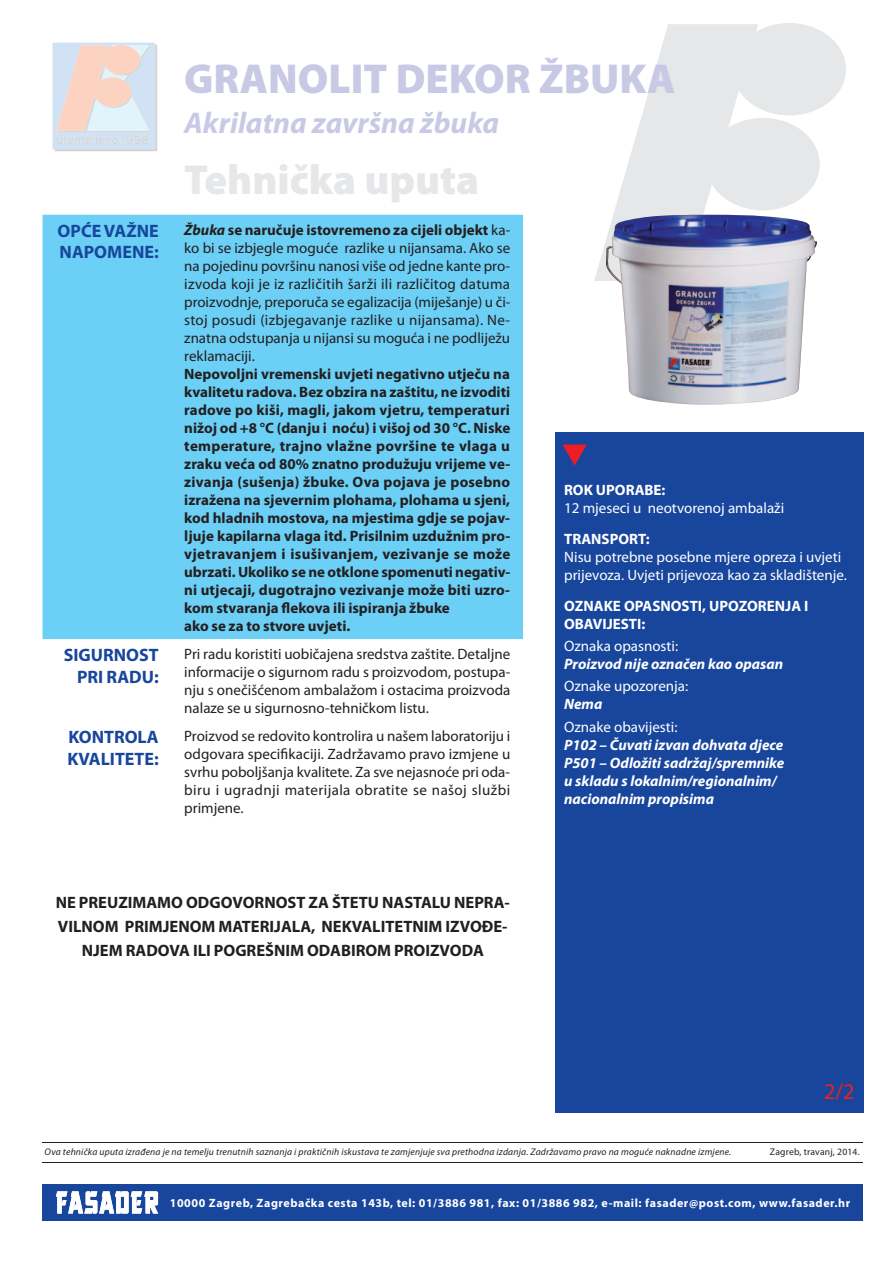
<style>
.page{position:relative;width:893px;height:1263px;background:#fff}
.page>*{position:absolute;margin:0;border:0;box-sizing:border-box;transform-origin:0 0}
.t1{font:900 42px "Myriad Pro";color:#c7c9e5}
.t2{font:900 42px "Myriad Pro";color:#e6e7e9}
.t3{font:italic 700 30px "Myriad Pro";color:#c7c9e5}
.t4{font:22.5px "Myriad Pro";color:#ee1d23}
.t5{font:700 18px/21.6px "Myriad Pro";color:#18469d}
.t6{font:700 16.5px/24px "Myriad Pro";color:#231f20;text-align:center}
.t7{font:15px/18px "Myriad Pro";color:#231f20;text-align:justify}
.t8{font:700 15px/18px "Myriad Pro";color:#231f20}
.t9{font:15px/18px "Myriad Pro";color:#fff}
.t10{font:italic 700 15px/18px "Myriad Pro";color:#fff}
.t11{font:700 15px/18px "Myriad Pro";color:#fff}
.t12{font:700 12px "Myriad Pro";letter-spacing:.045em;color:#fff}
.t13{font:italic 9.6px "Myriad Pro";letter-spacing:.02em;color:#231f20}
.t14{font:9.6px "Myriad Pro";letter-spacing:.02em;color:#231f20}
.s1{font-weight:700;font-style:italic}
.s2{font-weight:700}
</style>
<div class="page">
<svg style="left:594px;top:23px;width:252px;height:258px;fill:#e6e7e9"></svg>
<div style="left:555px;top:432px;width:308px;height:681px;background:#18469d"></div>
<svg style="left:52px;top:43px;width:105px;height:108px;background:#e3dedf"></svg>
<img style="left:606px;top:215px;width:211px;height:189px">
<hr style="left:43px;top:1142px;width:820px;height:1px;background:#231f20">
<hr style="left:43px;top:1162px;width:820px;height:1px;background:#231f20">
<div style="left:43px;top:215px;width:480px;height:424px;background:#6bcff6"></div>
<svg style="left:563px;top:445px;width:24px;height:20px"></svg>
<div style="left:43px;top:1184px;width:820px;height:36px;background:#18469d"></div>
<svg style="left:56px;top:1191px;width:102px;height:22px"></svg>
<h1 class="t1" style="left:184px;top:50px;width:493px">GRANOLIT DEKOR ŽBUKA</h1>
<h2 class="t3" style="left:184px;top:103px;width:316px">Akrilatna završna žbuka</h2>
<h1 class="t2" style="left:184px;top:151px;width:297px">Tehnička uputa</h1>
<p class="t5" style="left:58px;top:219px;width:103px">OPĆE VAŽNE<br>NAPOMENE:</p>
<p class="t7" style="left:184px;top:220px;width:328px"><span class="s1">Žbuka</span> <span class="s2">se naručuje istovremeno za cijeli objekt</span> ka&shy;ko bi se izbjegle moguće razlike u nijansama. Ako se na pojedinu površinu nanosi više od jedne kante pro&shy;izvoda koji je iz različitih šarži ili različitog datuma proizvodnje, preporuča se egalizacija (miješanje) u či&shy;stoj posudi (izbjegavanje razlike u nijansama). Ne&shy;znatna odstupanja u nijansi su moguća i ne podliježu reklamaciji.</p>
<p class="t8" style="left:184px;top:364px;width:328px">Nepovoljni vremenski uvjeti negativno utječu na kvalitetu radova. Bez obzira na zaštitu, ne izvoditi radove po kiši, magli, jakom vjetru, temperaturi nižoj od +8 °C (danju i noću) i višoj od 30 °C. Niske temperature, trajno vlažne površine te vlaga u zraku veća od 80% znatno produžuju vrijeme ve&shy;zivanja (sušenja) žbuke. Ova pojava je posebno izražena na sjevernim plohama, plohama u sjeni, kod hladnih mostova, na mjestima gdje se pojav&shy;ljuje kapilarna vlaga itd. Prisilnim uzdužnim pro&shy;vjetravanjem i isušivanjem, vezivanje se može ubrzati. Ukoliko se ne otklone spomenuti negativ&shy;ni utjecaji, dugotrajno vezivanje može biti uzro&shy;kom stvaranja flekova ili ispiranja žbuke<br>ako se za to stvore uvjeti.</p>
<p class="t5" style="left:64px;top:644px;width:96px;text-align:right">SIGURNOST<br>PRI RADU:</p>
<p class="t7" style="left:184px;top:644px;width:328px">Pri radu koristiti uobičajena sredstva zaštite. Detaljne informacije o sigurnom radu s proizvodom, postupa&shy;nju s onečišćenom ambalažom i ostacima proizvoda nalaze se u sigurnosno-tehničkom listu.</p>
<p class="t5" style="left:67px;top:726px;width:93px">KONTROLA<br>KVALITETE:</p>
<p class="t7" style="left:184px;top:727px;width:328px">Proizvod se redovito kontrolira u našem laboratoriju i odgovara specifikaciji. Zadržavamo pravo izmjene u svrhu poboljšanja kvalitete. Za sve nejasnoće pri oda&shy;biru i ugradnji materijala obratite se našoj službi primjene.</p>
<p class="t6" style="left:56px;top:890px;width:456px">NE PREUZIMAMO ODGOVORNOST ZA ŠTETU NASTALU NEPRA-<br>VILNOM PRIMJENOM MATERIJALA, NEKVALITETNIM IZVOĐE-<br>NJEM RADOVA ILI POGREŠNIM ODABIROM PROIZVODA</p>
<p class="t11" style="left:564px;top:481px;width:103px">ROK UPORABE:</p>
<p class="t9" style="left:564px;top:499px;width:222px">12 mjeseci u neotvorenoj ambalaži</p>
<p class="t11" style="left:564px;top:529px;width:87px">TRANSPORT:</p>
<p class="t9" style="left:564px;top:548px;width:284px">Nisu potrebne posebne mjere opreza i uvjeti prijevoza. Uvjeti prijevoza kao za skladištenje.</p>
<p class="t11" style="left:564px;top:596px;width:246px">OZNAKE OPASNOSTI, UPOZORENJA I<br>OBAVIJESTI:</p>
<p class="t9" style="left:564px;top:637px;width:115px">Oznaka opasnosti:</p>
<p class="t10" style="left:564px;top:654px;width:221px">Proizvod nije označen kao opasan</p>
<p class="t9" style="left:564px;top:677px;width:126px">Oznake upozorenja:</p>
<p class="t10" style="left:564px;top:695px;width:40px">Nema</p>
<p class="t9" style="left:564px;top:717px;width:115px">Oznake obavijesti:</p>
<p class="t10" style="left:564px;top:735px;width:222px">P102 – Čuvati izvan dohvata djece<br>P501 – Odložiti sadržaj/spremnike u skladu s lokalnim/regionalnim/ nacionalnim propisima</p>
<h3 class="t4" style="left:824px;top:1077px;width:32px">2/2</h3>
<p class="t13" style="left:45px;top:1146px;width:688px">Ova tehnička uputa izrađena je na temelju trenutnih saznanja i praktičnih iskustava te zamjenjuje sva prethodna izdanja. Zadržavamo pravo na moguće naknadne izmjene.</p>
<p class="t14" style="left:770px;top:1146px;width:91px">Zagreb, travanj, 2014.</p>
<p class="t12" style="left:170px;top:1195px;width:682px">10000 Zagreb, Zagrebačka cesta 143b, tel: 01/3886 981, fax: 01/3886 982, e-mail: fasader@post.com, www.fasader.hr</p>
</div>
